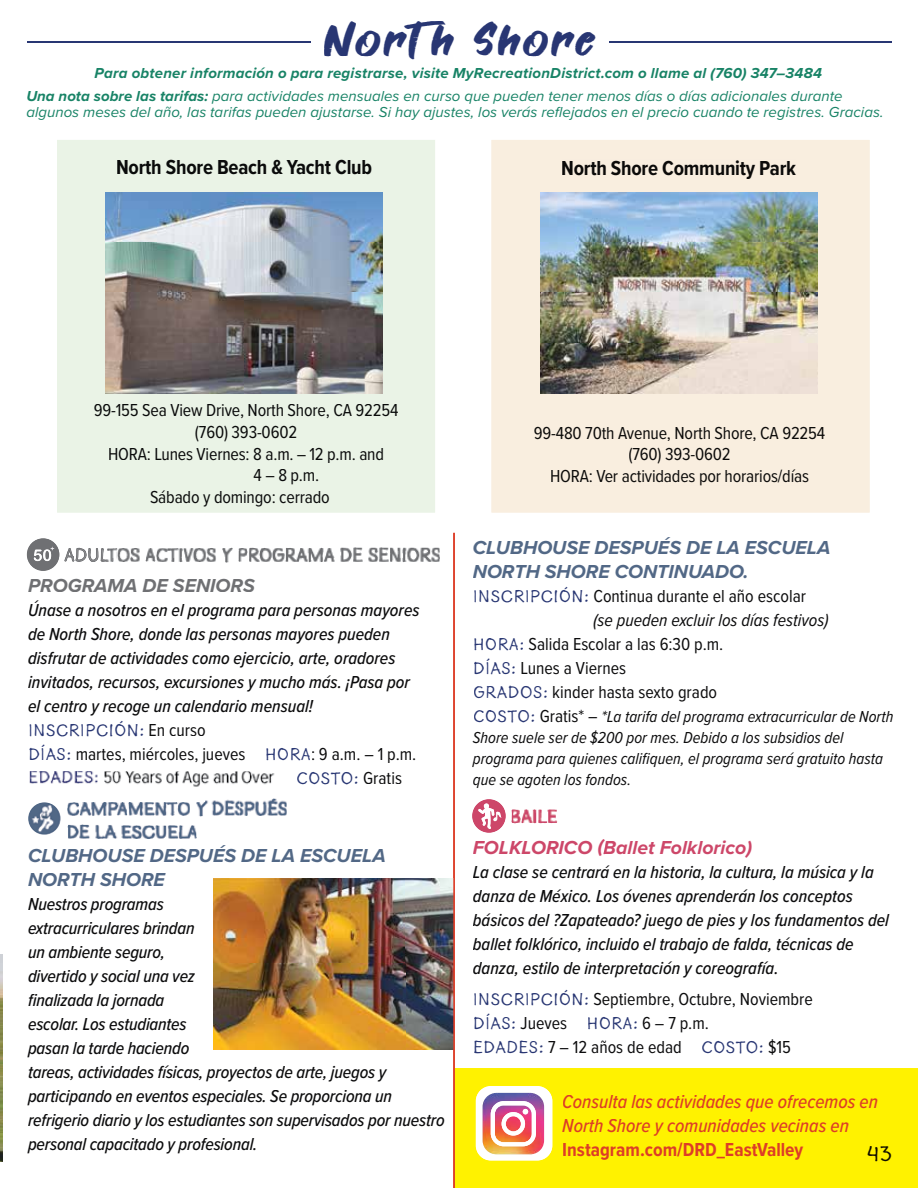
<style>
.page{position:relative;width:918px;height:1188px;background:#fff}
.page>*{position:absolute;margin:0;border:0;box-sizing:border-box;transform-origin:0 0}
.t1{font:46.5px "Fonters";letter-spacing:.075em;color:#283673}
.t2{font:22.5px "Goodlife Sans";color:#0d0b00}
.t3{font:700 21px "Proxima Nova Cond";letter-spacing:-.01em;color:#0a0b0b}
.t4{font:700 21px "Proxima Nova Cond";letter-spacing:-.01em;color:#0c0b0a}
.t5{font:italic 700 19.5px/24px "Proxima Nova";color:#526886}
.t6{font:italic 500 19.5px/24px "Proxima Nova Cond";color:#dd3d27}
.t7{font:italic 700 19.5px "Proxima Nova";color:#cd4769}
.t8{font:700 19.5px "Proxima Nova Cond";color:#dd3d27}
.t9{font:italic 700 19.5px "Proxima Nova";color:#6f7073}
.t10{font:19.35px "Goodlife Sans";color:#6f7073}
.t11{font:italic 500 18px/24px "Proxima Nova Cond";color:#0c0c0d}
.t12{font:18px/24px "Proxima Nova Cond";color:#0c0c0d}
.t13{font:18px/21.6px "Proxima Nova Cond";letter-spacing:-.01em;color:#0a0b0b;text-align:center}
.t14{font:18px/21.6px "Proxima Nova Cond";letter-spacing:-.01em;color:#0c0b0a;text-align:center}
.t15{font:italic 18px "Proxima Nova Cond";color:#0c0c0d}
.t16{font:18px "Goodlife Sans";color:#283673}
.t17{font:italic 16.5px/21px "Proxima Nova Cond";color:#0c0c0d}
.t18{font:italic 700 15px/23.2px "Proxima Nova";letter-spacing:.015em;color:#188366}
.t19{font:italic 15px "Proxima Nova";letter-spacing:.005em;color:#188366}
.s1{font-weight:400}
.s2{font-family:"Proxima Nova Cond";color:#0c0c0d}
.s3{font-family:"Goodlife Sans";color:#283673}
.s4{font-family:"Goodlife Sans";font-style:normal;font-size:18px;color:#283673}
.s5{font-style:normal;font-size:18px}
</style>
<div class="page">
<div style="left:455px;top:1068px;width:463px;height:120px;background:#fff200"></div>
<div style="left:868px;top:1146px;width:23px;height:15px;background:#fff200"></div>
<img style="left:0;top:955px;width:2px;height:207px">
<img style="left:476px;top:1086px;width:76px;height:75px">
<div style="left:563px;top:1095px;width:315px;height:17px;background:#fff200"></div>
<div style="left:563px;top:1119px;width:285px;height:17px;background:#fff200"></div>
<div style="left:563px;top:1143px;width:240px;height:17px;background:#fff200"></div>
<div style="left:57px;top:140px;width:378px;height:372px;background:#eaf3e6"></div>
<div style="left:492px;top:140px;width:378px;height:372px;background:#f9eedf"></div>
<img style="left:541px;top:193px;width:276px;height:200px">
<img style="left:106px;top:193px;width:277px;height:200px">
<div style="left:117px;top:160px;width:254px;height:14px;background:#eaf3e6"></div>
<div style="left:95px;top:404px;width:303px;height:15px;background:#eaf3e6"></div>
<div style="left:196px;top:426px;width:100px;height:16px;background:#eaf3e6"></div>
<div style="left:109px;top:447px;width:41px;height:13px;background:#eaf3e6"></div>
<div style="left:151px;top:447px;width:233px;height:16px;background:#eaf3e6"></div>
<div style="left:57px;top:469px;width:261px;height:16px;background:#eaf3e6"></div>
<div style="left:57px;top:490px;width:272px;height:16px;background:#eaf3e6"></div>
<div style="left:562px;top:160px;width:234px;height:19px;background:#f9eedf"></div>
<div style="left:535px;top:426px;width:290px;height:15px;background:#f9eedf"></div>
<div style="left:629px;top:448px;width:101px;height:16px;background:#f9eedf"></div>
<div style="left:551px;top:470px;width:41px;height:12px;background:#f9eedf"></div>
<div style="left:593px;top:469px;width:215px;height:16px;background:#f9eedf"></div>
<hr style="left:609px;top:41px;width:282px;height:2px;background:#283673">
<hr style="left:27px;top:41px;width:283px;height:2px;background:#283673">
<svg style="left:472px;top:799px;width:34px;height:34px"></svg>
<img style="left:213px;top:533px;width:242px;height:655px">
<img style="left:30px;top:771px;width:262px;height:46px">
<img style="left:512px;top:809px;width:45px;height:14px">
<img style="left:249px;top:547px;width:191px;height:15px">
<svg style="left:27px;top:538px;width:82px;height:33px"></svg>
<h1 class="t1" style="left:325px;top:11px;width:272px">North Shore</h1>
<p class="t18" style="left:26px;top:61px;width:818px;text-indent:68px">Para obtener información o para registrarse, visite MyRecreationDistrict.com o llame al (760) 347–3484<br>Una nota sobre las tarifas: <span class="s1">para actividades mensuales en curso que pueden tener menos días o días adicionales durante</span></p>
<p class="t19" style="left:26px;top:101px;width:859px">algunos meses del año, las tarifas pueden ajustarse. Si hay ajustes, los verás reflejados en el precio cuando te registres. Gracias.</p>
<p class="t3" style="left:116px;top:152px;width:258px">North Shore Beach &amp; Yacht Club</p>
<p class="t4" style="left:561px;top:152px;width:236px">North Shore Community Park</p>
<p class="t13" style="left:94px;top:399px;width:306px">99-155 Sea View Drive, North Shore, CA 92254 (760) 393-0602<br>HORA: Lunes Viernes: 8 a.m. – 12 p.m. and</p>
<p class="t12" style="left:150px;top:464px;width:181px;line-height:21.6px;text-indent:104px">4 – 8 p.m.<br>Sábado y domingo: cerrado</p>
<p class="t10" style="left:64px;top:544px;width:47px">ADUL</p>
<p class="t9" style="left:28px;top:571px;width:228px">PROGRAMA DE SENIORS</p>
<p class="t11" style="left:28px;top:597px;width:393px">Únase a nosotros en el programa para personas mayores de North Shore, donde las personas mayores pueden disfrutar de actividades como ejercicio, arte, oradores invitados, recursos, excursiones y mucho más. ¡Pasa por el centro y recoge un calendario mensual!</p>
<p class="t16" style="left:28px;top:720px;width:179px">INSCRIPCIÓN: <span class="s2">En curso</span></p>
<p class="t12" style="left:28px;top:741px;width:390px"><span class="s3">DÍAS:</span> martes, miércoles, jueves <span class="s3">HORA</span>: 9 a.m. – 1 p.m.</p>
<p class="t16" style="left:296px;top:768px;width:107px">COSTO: <span class="s2">Gratis</span></p>
<p class="t5" style="left:28px;top:843px;width:359px">CLUBHOUSE DESPUÉS DE LA ESCUELA<br>NORTH SHORE</p>
<p class="t11" style="left:28px;top:892px;width:418px">Nuestros programas<br>extracurriculares brindan<br>un ambiente seguro,<br>divertido y social una vez<br>finalizada la jornada<br>escolar. Los estudiantes<br>pasan la tarde haciendo<br>tareas, actividades físicas, proyectos de arte, juegos y participando en eventos especiales. Se proporciona un refrigerio diario y los estudiantes son supervisados por nuestro personal capacitado y profesional.</p>
<p class="t14" style="left:534px;top:421px;width:293px">99-480 70th Avenue, North Shore, CA 92254 (760) 393-0602<br>HORA: Ver actividades por horarios/días</p>
<p class="t5" style="left:473px;top:535px;width:359px">CLUBHOUSE DESPUÉS DE LA ESCUELA<br>NORTH SHORE CONTINUADO.</p>
<p class="t12" style="left:473px;top:583px;width:335px"><span class="s3">INSCRIPCIÓN:</span> Continua durante el año escolar</p>
<p class="t15" style="left:593px;top:607px;width:237px">(se pueden excluir los días festivos)</p>
<p class="t12" style="left:473px;top:631px;width:252px"><span class="s3">HORA:</span> Salida Escolar a las 6:30 p.m.</p>
<p class="t12" style="left:473px;top:655px;width:155px"><span class="s3">DÍAS:</span> Lunes a Viernes</p>
<p class="t12" style="left:473px;top:679px;width:246px"><span class="s3">GRADOS:</span> kinder hasta sexto grado</p>
<p class="t17" style="left:473px;top:705px;width:422px"><span class="s4">COSTO:</span> <span class="s5">Gratis* –</span> *La tarifa del programa extracurricular de North Shore suele ser de $200 por mes. Debido a los subsidios del programa para quienes califiquen, el programa será gratuito hasta que se agoten los fondos.</p>
<p class="t7" style="left:473px;top:833px;width:281px">FOLKLORICO (Ballet Folklorico)</p>
<p class="t11" style="left:473px;top:860px;width:418px">La clase se centrará en la historia, la cultura, la música y la danza de México. Los óvenes aprenderán los conceptos básicos del ?Zapateado? juego de pies y los fundamentos del ballet folklórico, incluido el trabajo de falda, técnicas de danza, estilo de interpretación y coreografía.</p>
<p class="t12" style="left:473px;top:986px;width:341px"><span class="s3">INSCRIPCIÓN:</span> Septiembre, Octubre, Noviembre<br><span class="s3">DÍAS:</span> Jueves <span class="s3">HORA:</span> 6 – 7 p.m.<br><span class="s3">EDADES:</span> 7 – 12 años de edad <span class="s3">COSTO:</span> $15</p>
<p class="t6" style="left:562px;top:1089px;width:317px">Consulta las actividades que ofrecemos en<br>North Shore y comunidades vecinas en</p>
<p class="t8" style="left:562px;top:1135px;width:242px">Instagram.com/DRD_EastValley</p>
<p class="t2" style="left:867px;top:1142px;width:27px">43</p>
</div>
